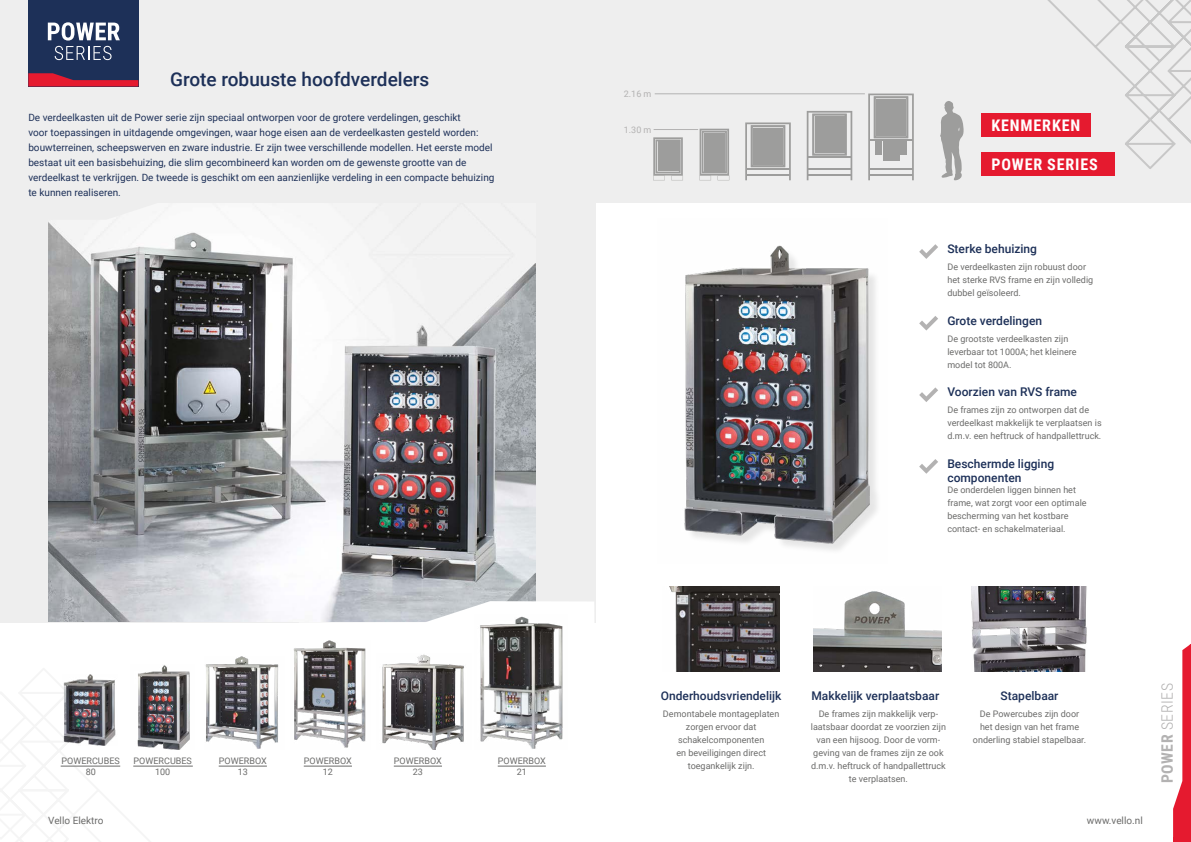
<style>
.page{position:relative;width:1191px;height:842px;background:#fff}
.page>*{position:absolute;margin:0;border:0;box-sizing:border-box;transform-origin:0 0}
.t1{font:500 19px "Roboto";color:#1d3058}
.t2{font:700 16px "Roboto Condensed";letter-spacing:.055em;color:#fff}
.t3{font:300 15.7px "Roboto Condensed";letter-spacing:.035em;color:#b3b2b2}
.t4{font:500 12px/14.4px "Roboto";color:#1d3058}
.t5{font:10px/15px "Roboto";color:#1d3058}
.t6{font:10px "Roboto";color:#6b6b6a}
.t7{font:9px/13px "Roboto";color:#6b6b6a;text-align:center}
.t8{font:9px "Roboto";color:#b3b2b2}
.s1{font-weight:700}
</style>
<div class="page">
<svg style="left:60px;top:674px;width:120px;height:93px"></svg>
<div style="left:0;top:189px;width:595px;height:433px;background:#eee"></div>
<img style="left:48px;top:220px;width:487px;height:401px">
<div style="left:0;top:0;width:1191px;height:202px;background:#eee"></div>
<svg style="left:28px;top:38px;width:264px;height:182px"></svg>
<svg style="left:919px;top:244px;width:19px;height:15px"></svg>
<svg style="left:919px;top:316px;width:19px;height:14px"></svg>
<svg style="left:919px;top:387px;width:19px;height:15px"></svg>
<svg style="left:919px;top:459px;width:19px;height:15px"></svg>
<img style="left:813px;top:591px;width:128px;height:81px">
<img style="left:669px;top:587px;width:110px;height:85px">
<svg style="left:1047px;top:0;width:144px;height:169px"></svg>
<img style="left:684px;top:245px;width:193px;height:306px">
<img style="left:971px;top:587px;width:116px;height:85px">
<div style="left:981px;top:152px;width:134px;height:24px;background:#e51a2f"></div>
<svg style="left:940px;top:101px;width:23px;height:79px"></svg>
<svg style="left:653px;top:137px;width:30px;height:43px"></svg>
<svg style="left:699px;top:129px;width:30px;height:51px;background:#aaaaa9"></svg>
<svg style="left:745px;top:122px;width:46px;height:58px"></svg>
<svg style="left:806px;top:111px;width:46px;height:69px"></svg>
<hr style="left:808px;top:157px;width:42px;height:1px;background:#9d9d9c">
<svg style="left:868px;top:94px;width:45px;height:86px"></svg>
<hr style="left:870px;top:139px;width:42px;height:2px;background:#9d9d9c">
<hr style="left:654px;top:94px;width:211px;height:1px;background:#b3b2b2">
<hr style="left:653px;top:129px;width:45px;height:1px;background:#b3b2b2">
<div style="left:981px;top:113px;width:109px;height:24px;background:#e51a2f"></div>
<svg style="left:299px;top:601px;width:295px;height:21px;background:#dfe1e4"></svg>
<img style="left:293px;top:640px;width:73px;height:108px">
<img style="left:205px;top:656px;width:74px;height:93px">
<img style="left:475px;top:614px;width:92px;height:135px">
<img style="left:382px;top:654px;width:82px;height:96px">
<img style="left:62px;top:675px;width:56px;height:70px">
<img style="left:131px;top:665px;width:59px;height:84px">
<hr style="left:133px;top:766px;width:60px;height:1px;background:#6b6b6a">
<hr style="left:61px;top:766px;width:59px;height:1px;background:#6b6b6a">
<hr style="left:219px;top:766px;width:48px;height:1px;background:#6b6b6a">
<hr style="left:304px;top:766px;width:48px;height:1px;background:#6b6b6a">
<hr style="left:394px;top:766px;width:48px;height:1px;background:#6b6b6a">
<hr style="left:498px;top:766px;width:48px;height:1px;background:#6b6b6a">
<svg style="left:1173px;top:644px;width:18px;height:198px"></svg>
<div style="left:28px;top:0;width:110px;height:86px;background:#1d3058"></div>
<svg style="left:48px;top:22px;width:72px;height:38px"></svg>
<svg style="left:28px;top:73px;width:110px;height:13px"></svg>
<h1 class="t1" style="left:179px;top:61px;width:261px">Grote robuuste hoofdverdelers</h1>
<p class="t5" style="left:28px;top:109px;width:467px">De verdeelkasten uit de Power serie zijn speciaal ontworpen voor de grotere verdelingen, geschikt<br>voor toepassingen in uitdagende omgevingen, waar hoge eisen aan de verdeelkasten gesteld worden: bouwterreinen, scheepswerven en zware industrie. Er zijn twee verschillende modellen. Het eerste model bestaat uit een basisbehuizing, die slim gecombineerd kan worden om de gewenste grootte van de verdeelkast te verkrijgen. De tweede is geschikt om een aanzienlijke verdeling in een compacte behuizing te kunnen realiseren.</p>
<h1 class="t1" style="left:170px;top:66px;width:261px">Grote robuuste hoofdverdelers</h1>
<p class="t8" style="left:624px;top:87px;width:29px">2.16 m</p>
<p class="t8" style="left:624px;top:124px;width:29px">1.30 m</p>
<h2 class="t2" style="left:991px;top:114px;width:90px">KENMERKEN</h2>
<h2 class="t2" style="left:991px;top:153px;width:108px">POWER SERIES</h2>
<h3 class="t4" style="left:947px;top:241px;width:91px">Sterke behuizing</h3>
<p class="t7" style="left:947px;top:260px;width:147px;text-align:left">De verdeelkasten zijn robuust door het sterke RVS frame en zijn volledig dubbel geïsoleerd.</p>
<p class="t7" style="left:947px;top:332px;width:131px;text-align:left">De grootste verdeelkasten zijn leverbaar tot 1000A; het kleinere model tot 800A.</p>
<p class="t7" style="left:947px;top:403px;width:156px;text-align:left">De frames zijn zo ontworpen dat de verdeelkast makkelijk te verplaatsen is d.m.v. een heftruck of handpallettruck.</p>
<h3 class="t4" style="left:947px;top:313px;width:96px">Grote verdelingen</h3>
<h3 class="t4" style="left:947px;top:384px;width:131px">Voorzien van RVS frame</h3>
<h3 class="t4" style="left:947px;top:456px;width:108px">Beschermde ligging componenten</h3>
<p class="t7" style="left:947px;top:483px;width:141px;text-align:left">De onderdelen liggen binnen het frame, wat zorgt voor een optimale bescherming van het kostbare contact- en schakelmateriaal.</p>
<p class="t7" style="left:62px;top:755px;width:60px;line-height:10.8px">POWERCUBES<br>80</p>
<p class="t7" style="left:219px;top:755px;width:49px;line-height:10.8px">POWERBOX<br>13</p>
<p class="t7" style="left:304px;top:755px;width:49px;line-height:10.8px">POWERBOX<br>12</p>
<p class="t7" style="left:394px;top:755px;width:49px;line-height:10.8px">POWERBOX<br>23</p>
<p class="t7" style="left:498px;top:755px;width:49px;line-height:10.8px">POWERBOX<br>21</p>
<p class="t7" style="left:134px;top:755px;width:60px;line-height:10.8px">POWERCUBES<br>100</p>
<h3 class="t4" style="left:661px;top:688px;width:122px">Onderhoudsvriendelijk</h3>
<p class="t7" style="left:663px;top:707px;width:118px">Demontabele montageplaten zorgen ervoor dat schakelcomponenten<br>en beveiligingen direct toegankelijk zijn.</p>
<h3 class="t4" style="left:811px;top:688px;width:129px">Makkelijk verplaatsbaar</h3>
<p class="t7" style="left:811px;top:707px;width:137px">De frames zijn makkelijk verp&shy;laatsbaar doordat ze voorzien zijn van een hijsoog. Door de vorm&shy;geving van de frames zijn ze ook d.m.v. heftruck of handpallettruck te verplaatsen.</p>
<h3 class="t4" style="left:1000px;top:688px;width:59px">Stapelbaar</h3>
<p class="t7" style="left:973px;top:707px;width:115px">De Powercubes zijn door het design van het frame onderling stabiel stapelbaar.</p>
<p class="t6" style="left:48px;top:814px;width:57px">Vello Elektro</p>
<p class="t6" style="left:1087px;top:814px;width:57px">www.vello.nl</p>
<h3 class="t3" style="left:1156px;top:783px;width:102px;rotate:-90deg"><span class="s1">POWER</span> SERIES</h3>
</div>
